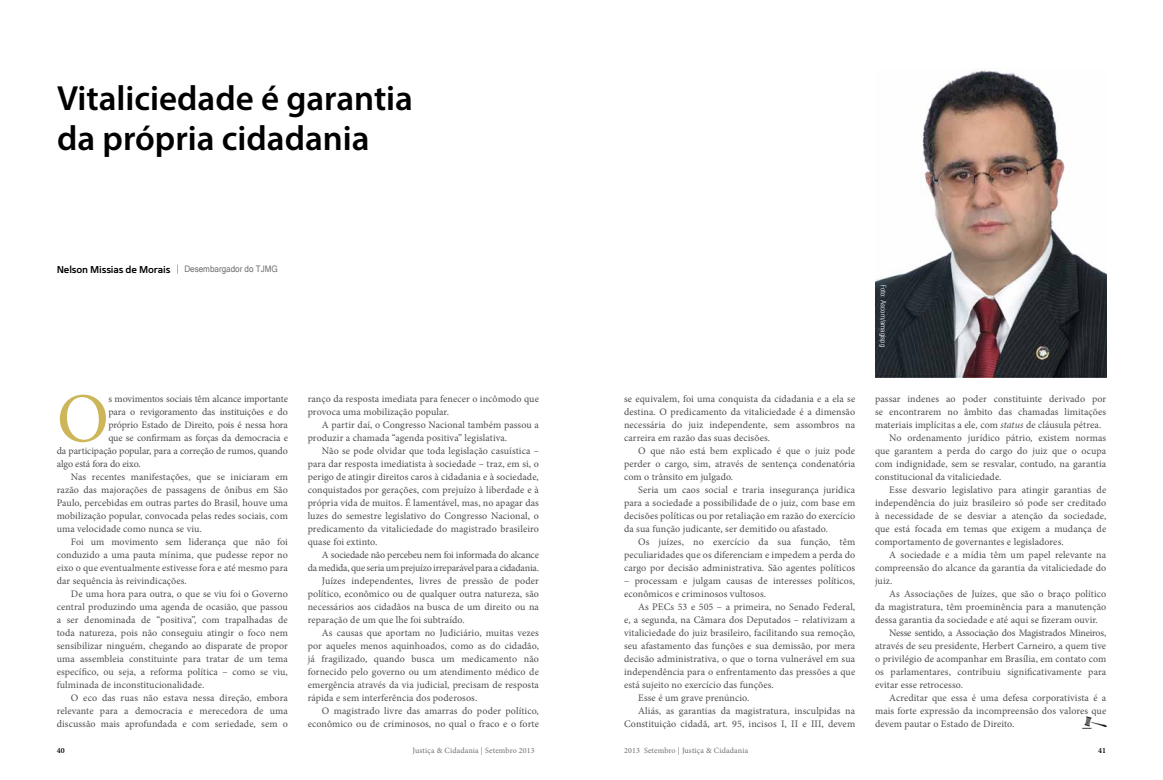
<style>
.page{position:relative;width:1163px;height:780px;background:#fff}
.page>*{position:absolute;margin:0;border:0;box-sizing:border-box;transform-origin:0 0}
.t1{font:70px "Minion Pro";color:#cdb65a}
.t2{font:600 35px/40px "Myriad Pro";color:#000}
.t3{font:10px/13px "Minion Pro";letter-spacing:.01em;color:#4d4d4f;text-align:justify}
.t4{font:10px "Minion Pro";letter-spacing:-.02em;color:#4d4d4f}
.t5{font:10px "Minion Pro";letter-spacing:-.01em;color:#4d4d4f}
.t6{font:10px "Minion Pro";letter-spacing:-.03em;color:#4d4d4f}
.t7{font:10px "Minion Pro";letter-spacing:-.015em;color:#4d4d4f}
.t8{font:600 10px "Mentone";letter-spacing:-.015em;color:#000}
.t9{font:9px "Microsoft Sans Serif";color:#6d6e71;scale:.9 1}
.t10{font:8px "Minion Pro";letter-spacing:.02em;color:#6d6e71}
.t11{font:600 8px "Minion Pro";color:#000}
.t12{font:300 condensed 7.5px "Zurich BT";color:#fff}
.s1{font-style:italic}
</style>
<div class="page">
<img style="left:875px;top:70px;width:231px;height:307px">
<img style="left:1082px;top:717px;width:24px;height:11px">
<h2 class="t2" style="left:57px;top:77px;width:357px">Vitaliciedade é garantia da própria cidadania</h2>
<p class="t8" style="left:57px;top:263px;width:115px">Nelson Missias de Morais</p>
<p class="t9" style="left:184px;top:264px;width:105px">Desembargador do TJMG</p>
<h1 class="t1" style="left:57px;top:372px;width:54px">O</h1>
<p class="t3" style="left:108px;top:392px;width:181px">s movimentos sociais têm alcance importante</p>
<p class="t5" style="left:108px;top:405px;width:181px">para o revigoramento das instituições e do</p>
<p class="t7" style="left:108px;top:418px;width:181px">próprio Estado de Direito, pois é nessa hora</p>
<p class="t5" style="left:108px;top:431px;width:181px">que se confirmam as forças da democracia e</p>
<p class="t3" style="left:57px;top:444px;width:233px">da participação popular, para a correção de rumos, quando</p>
<p class="t3" style="left:57px;top:457px;width:85px">algo está fora do eixo.</p>
<p class="t3" style="left:71px;top:470px;width:218px">Nas recentes manifestações, que se iniciaram em</p>
<p class="t3" style="left:57px;top:483px;width:232px">razão das majorações de passagens de ônibus em São</p>
<p class="t3" style="left:57px;top:496px;width:233px">Paulo, percebidas em outras partes do Brasil, houve uma</p>
<p class="t3" style="left:57px;top:509px;width:233px">mobilização popular, convocada pelas redes sociais, com</p>
<p class="t3" style="left:57px;top:522px;width:146px">uma velocidade como nunca se viu.</p>
<p class="t3" style="left:71px;top:535px;width:218px">Foi um movimento sem liderança que não foi</p>
<p class="t3" style="left:57px;top:548px;width:233px">conduzido a uma pauta mínima, que pudesse repor no</p>
<p class="t3" style="left:57px;top:561px;width:232px">eixo o que eventualmente estivesse fora e até mesmo para</p>
<p class="t3" style="left:57px;top:574px;width:132px">dar sequência às reivindicações.</p>
<p class="t3" style="left:71px;top:587px;width:218px">De uma hora para outra, o que se viu foi o Governo</p>
<p class="t3" style="left:57px;top:600px;width:233px">central produzindo uma agenda de ocasião, que passou</p>
<p class="t3" style="left:57px;top:613px;width:233px">a ser denominada de “positiva”, com trapalhadas de</p>
<p class="t3" style="left:57px;top:626px;width:233px">toda natureza, pois não conseguiu atingir o foco nem</p>
<p class="t3" style="left:57px;top:639px;width:233px">sensibilizar ninguém, chegando ao disparate de propor</p>
<p class="t3" style="left:57px;top:652px;width:233px">uma assembleia constituinte para tratar de um tema</p>
<p class="t3" style="left:57px;top:665px;width:233px">específico, ou seja, a reforma política – como se viu,</p>
<p class="t3" style="left:57px;top:678px;width:149px">fulminada de inconstitucionalidade.</p>
<p class="t3" style="left:71px;top:691px;width:218px">O eco das ruas não estava nessa direção, embora</p>
<p class="t3" style="left:57px;top:704px;width:233px">relevante para a democracia e merecedora de uma</p>
<p class="t3" style="left:57px;top:717px;width:233px">discussão mais aprofundada e com seriedade, sem o</p>
<p class="t3" style="left:308px;top:392px;width:233px">ranço da resposta imediata para fenecer o incômodo que provoca uma mobilização popular.</p>
<p class="t3" style="left:308px;top:418px;width:233px;text-indent:14px">A partir daí, o Congresso Nacional também passou a produzir a chamada “agenda positiva” legislativa.</p>
<p class="t3" style="left:308px;top:444px;width:233px;text-indent:14px">Não se pode olvidar que toda legislação casuística – para dar resposta imediatista à sociedade – traz, em si, o perigo de atingir direitos caros à cidadania e à sociedade, conquistados por gerações, com prejuízo à liberdade e à própria vida de muitos. É lamentável, mas, no apagar das luzes do semestre legislativo do Congresso Nacional, o predicamento da vitaliciedade do magistrado brasileiro quase foi extinto.</p>
<p class="t4" style="left:322px;top:548px;width:218px">A sociedade não percebeu nem foi informada do alcance</p>
<p class="t4" style="left:308px;top:561px;width:233px">da medida, que seria um prejuízo irreparável para a cidadania.</p>
<p class="t3" style="left:322px;top:574px;width:218px">Juízes independentes, livres de pressão de poder</p>
<p class="t3" style="left:308px;top:587px;width:233px">político, econômico ou de qualquer outra natureza, são</p>
<p class="t3" style="left:308px;top:600px;width:233px">necessários aos cidadãos na busca de um direito ou na</p>
<p class="t3" style="left:308px;top:613px;width:158px">reparação de um que lhe foi subtraído.</p>
<p class="t3" style="left:322px;top:626px;width:218px">As causas que aportam no Judiciário, muitas vezes</p>
<p class="t3" style="left:308px;top:639px;width:233px">por aqueles menos aquinhoados, como as do cidadão,</p>
<p class="t3" style="left:308px;top:652px;width:233px">já fragilizado, quando busca um medicamento não</p>
<p class="t3" style="left:308px;top:665px;width:233px">fornecido pelo governo ou um atendimento médico de</p>
<p class="t3" style="left:308px;top:678px;width:233px">emergência através da via judicial, precisam de resposta</p>
<p class="t3" style="left:308px;top:691px;width:171px">rápida e sem interferência dos poderosos.</p>
<p class="t3" style="left:322px;top:704px;width:218px">O magistrado livre das amarras do poder político,</p>
<p class="t3" style="left:308px;top:717px;width:233px">econômico ou de criminosos, no qual o fraco e o forte</p>
<p class="t3" style="left:624px;top:392px;width:233px">se equivalem, foi uma conquista da cidadania e a ela se destina. O predicamento da vitaliciedade é a dimensão necessária do juiz independente, sem assombros na carreira em razão das suas decisões.</p>
<p class="t3" style="left:624px;top:444px;width:233px;text-indent:14px">O que não está bem explicado é que o juiz pode perder o cargo, sim, através de sentença condenatória com o trânsito em julgado.</p>
<p class="t3" style="left:624px;top:483px;width:233px;text-indent:14px">Seria um caos social e traria insegurança jurídica para a sociedade a possibilidade de o juiz, com base em decisões políticas ou por retaliação em razão do exercício da sua função judicante, ser demitido ou afastado.</p>
<p class="t3" style="left:624px;top:535px;width:233px;text-indent:14px">Os juízes, no exercício da sua função, têm peculiaridades que os diferenciam e impedem a perda do cargo por decisão administrativa. São agentes políticos</p>
<p class="t3" style="left:624px;top:574px;width:233px">– processam e julgam causas de interesses políticos, econômicos e criminosos vultosos.</p>
<p class="t3" style="left:638px;top:600px;width:218px">As PECs 53 e 505 – a primeira, no Senado Federal,</p>
<p class="t3" style="left:624px;top:613px;width:232px">e, a segunda, na Câmara dos Deputados – relativizam a</p>
<p class="t3" style="left:624px;top:626px;width:233px">vitaliciedade do juiz brasileiro, facilitando sua remoção,</p>
<p class="t3" style="left:624px;top:639px;width:233px">seu afastamento das funções e sua demissão, por mera</p>
<p class="t3" style="left:624px;top:652px;width:233px">decisão administrativa, o que o torna vulnerável em sua</p>
<p class="t3" style="left:624px;top:665px;width:233px">independência para o enfrentamento das pressões a que</p>
<p class="t3" style="left:624px;top:678px;width:151px">está sujeito no exercício das funções.</p>
<p class="t3" style="left:638px;top:691px;width:113px">Esse é um grave prenúncio.</p>
<p class="t3" style="left:638px;top:704px;width:218px">Aliás, as garantias da magistratura, insculpidas na</p>
<p class="t3" style="left:624px;top:717px;width:232px">Constituição cidadã, art. 95, incisos I, II e III, devem</p>
<p class="t12" style="left:887px;top:285px;width:64px;rotate:90deg">Foto: Ascom/amagispg</p>
<p class="t3" style="left:874px;top:392px;width:233px">passar indenes ao poder constituinte derivado por</p>
<p class="t3" style="left:874px;top:405px;width:233px">se encontrarem no âmbito das chamadas limitações</p>
<p class="t3" style="left:874px;top:418px;width:228px">materiais implícitas a ele, com <span class="s1">status</span> de cláusula pétrea.</p>
<p class="t3" style="left:889px;top:431px;width:218px">No ordenamento jurídico pátrio, existem normas</p>
<p class="t3" style="left:874px;top:444px;width:233px">que garantem a perda do cargo do juiz que o ocupa</p>
<p class="t3" style="left:874px;top:457px;width:233px">com indignidade, sem se resvalar, contudo, na garantia</p>
<p class="t3" style="left:874px;top:470px;width:128px">constitucional da vitaliciedade.</p>
<p class="t3" style="left:889px;top:483px;width:218px">Esse desvario legislativo para atingir garantias de</p>
<p class="t3" style="left:874px;top:496px;width:233px">independência do juiz brasileiro só pode ser creditado</p>
<p class="t3" style="left:874px;top:509px;width:233px">à necessidade de se desviar a atenção da sociedade,</p>
<p class="t3" style="left:874px;top:522px;width:233px">que está focada em temas que exigem a mudança de</p>
<p class="t3" style="left:874px;top:535px;width:190px">comportamento de governantes e legisladores.</p>
<p class="t3" style="left:889px;top:548px;width:218px">A sociedade e a mídia têm um papel relevante na</p>
<p class="t3" style="left:874px;top:561px;width:233px">compreensão do alcance da garantia da vitaliciedade do</p>
<p class="t3" style="left:874px;top:574px;width:19px">juiz.</p>
<p class="t3" style="left:889px;top:587px;width:218px">As Associações de Juízes, que são o braço político</p>
<p class="t3" style="left:874px;top:600px;width:233px">da magistratura, têm proeminência para a manutenção</p>
<p class="t3" style="left:874px;top:613px;width:224px">dessa garantia da sociedade e até aqui se fizeram ouvir.</p>
<p class="t6" style="left:889px;top:626px;width:218px">Nesse sentido, a Associação dos Magistrados Mineiros,</p>
<p class="t3" style="left:874px;top:639px;width:232px">através de seu presidente, Herbert Carneiro, a quem tive</p>
<p class="t3" style="left:874px;top:652px;width:233px">o privilégio de acompanhar em Brasília, em contato com</p>
<p class="t3" style="left:874px;top:665px;width:233px">os parlamentares, contribuiu significativamente para</p>
<p class="t3" style="left:874px;top:678px;width:89px">evitar esse retrocesso.</p>
<p class="t3" style="left:889px;top:691px;width:218px">Acreditar que essa é uma defesa corporativista é a</p>
<p class="t3" style="left:874px;top:704px;width:233px">mais forte expressão da incompreensão dos valores que</p>
<p class="t3" style="left:874px;top:717px;width:141px">devem pautar o Estado de Direito.</p>
<p class="t11" style="left:57px;top:744px;width:10px">40</p>
<p class="t10" style="left:412px;top:745px;width:124px">Justiça &amp; Cidadania | Setembro 2013</p>
<p class="t10" style="left:624px;top:745px;width:126px">2013 Setembro | Justiça &amp; Cidadania</p>
<p class="t11" style="left:1097px;top:744px;width:10px">41</p>
</div>
